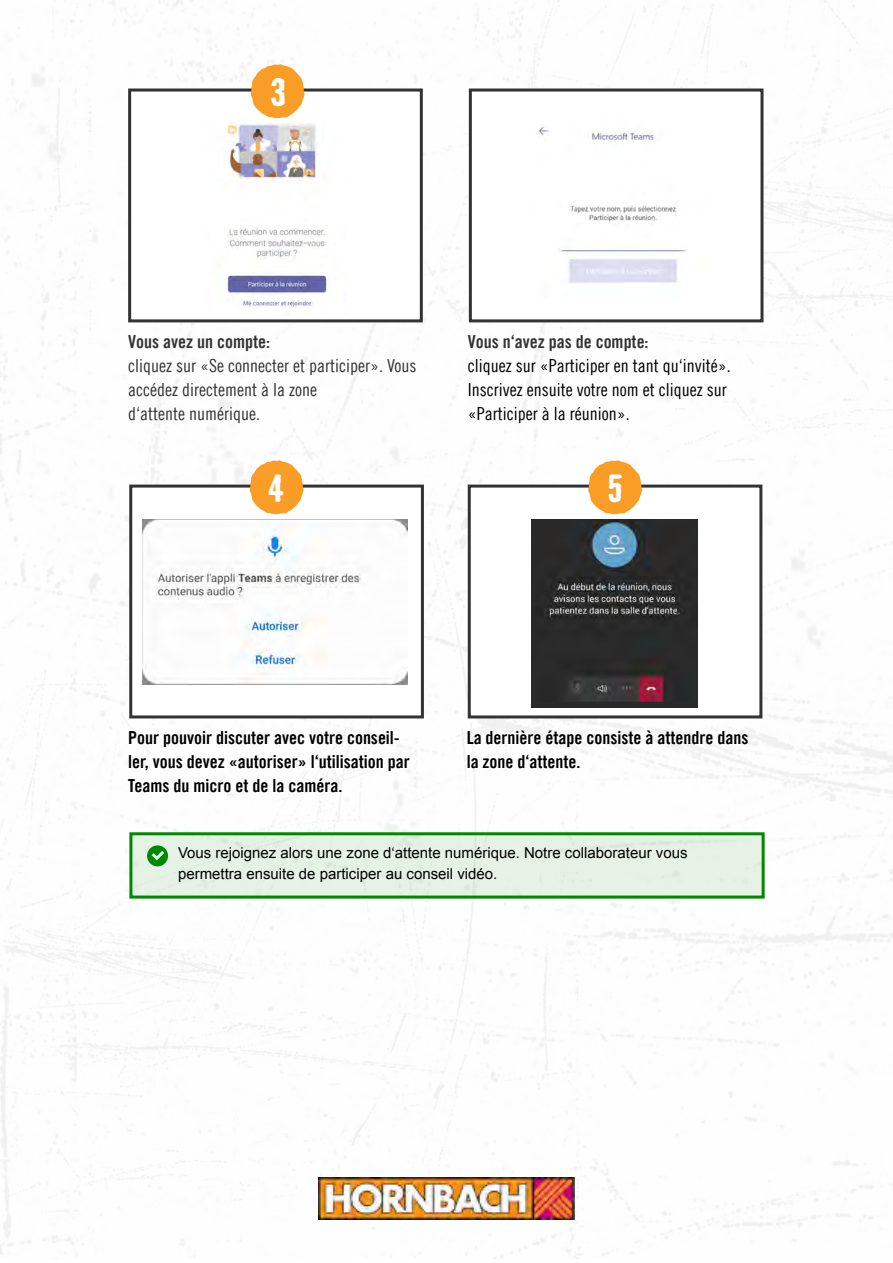
<style>
.page{position:relative;width:893px;height:1263px;background:#fff}
.page>*{position:absolute;margin:0;border:0;box-sizing:border-box;transform-origin:0 0}
.t1{font:700 36px "Bad House Hornbach";color:#fff}
.t2{font:18px/24px "Trade Gothic Hornbach Bd Cn 20";color:#000}
.t3{font:18px/24px "Trade Gothic Hornbach Cn 18";color:#000}
.t4{font:18px/24px "Trade Gothic Hornbach Cn 18";color:#333}
.t5{font:18px "Trade Gothic Hornbach Bd Cn 20";color:#333}
.t6{font:15px/21px "Arial";color:#000}
</style>
<div class="page">
<img style="left:0;top:0;width:893px;height:1259px">
<img style="left:319px;top:1178px;width:255px;height:42px">
<div style="left:128px;top:89px;width:295px;height:233px;background:#fff;border:3px solid #333"></div>
<div style="left:469px;top:89px;width:294px;height:233px;background:#fff;border:3px solid #333"></div>
<div style="left:130px;top:833px;width:632px;height:65px;background:#e5f2e5"></div>
<div style="left:129px;top:832px;width:636px;height:66px;border:3px solid #080"></div>
<svg style="left:147px;top:845px;width:21px;height:21px"></svg>
<div style="left:129px;top:485px;width:295px;height:233px;background:#fff;border:3px solid #333"></div>
<svg style="left:250px;top:460px;width:54px;height:54px"></svg>
<svg style="left:251px;top:64px;width:54px;height:54px"></svg>
<div style="left:468px;top:485px;width:294px;height:233px;background:#fff;border:3px solid #333"></div>
<svg style="left:588px;top:460px;width:54px;height:54px"></svg>
<img style="left:226px;top:121px;width:101px;height:195px">
<img style="left:538px;top:126px;width:149px;height:158px">
<img style="left:143px;top:519px;width:264px;height:165px">
<img style="left:532px;top:519px;width:166px;height:188px">
<h1 class="t1" style="left:270px;top:69px;width:18px">3</h1>
<p class="t5" style="left:128px;top:331px;width:143px">Vous avez un compte:</p>
<p class="t4" style="left:128px;top:354px;width:290px">cliquez sur «Se connecter et participer». Vous accédez directement à la zone<br>d‘attente numérique.</p>
<h1 class="t1" style="left:268px;top:465px;width:19px">4</h1>
<p class="t5" style="left:468px;top:331px;width:182px">Vous n‘avez pas de compte:</p>
<p class="t3" style="left:468px;top:354px;width:264px">cliquez sur «Participer en tant qu‘invité».<br>Inscrivez ensuite votre nom et cliquez sur «Participer à la réunion».</p>
<h1 class="t1" style="left:608px;top:465px;width:17px">5</h1>
<p class="t2" style="left:128px;top:726px;width:283px">Pour pouvoir discuter avec votre conseil&shy;ler, vous devez «autoriser» l‘utilisation par<br>Teams du micro et de la caméra.</p>
<p class="t2" style="left:467px;top:726px;width:283px">La dernière étape consiste à attendre dans la zone d‘attente.</p>
<p class="t6" style="left:178px;top:843px;width:511px">Vous rejoignez alors une zone d‘attente numérique. Notre collaborateur vous permettra ensuite de participer au conseil vidéo.</p>
</div>
